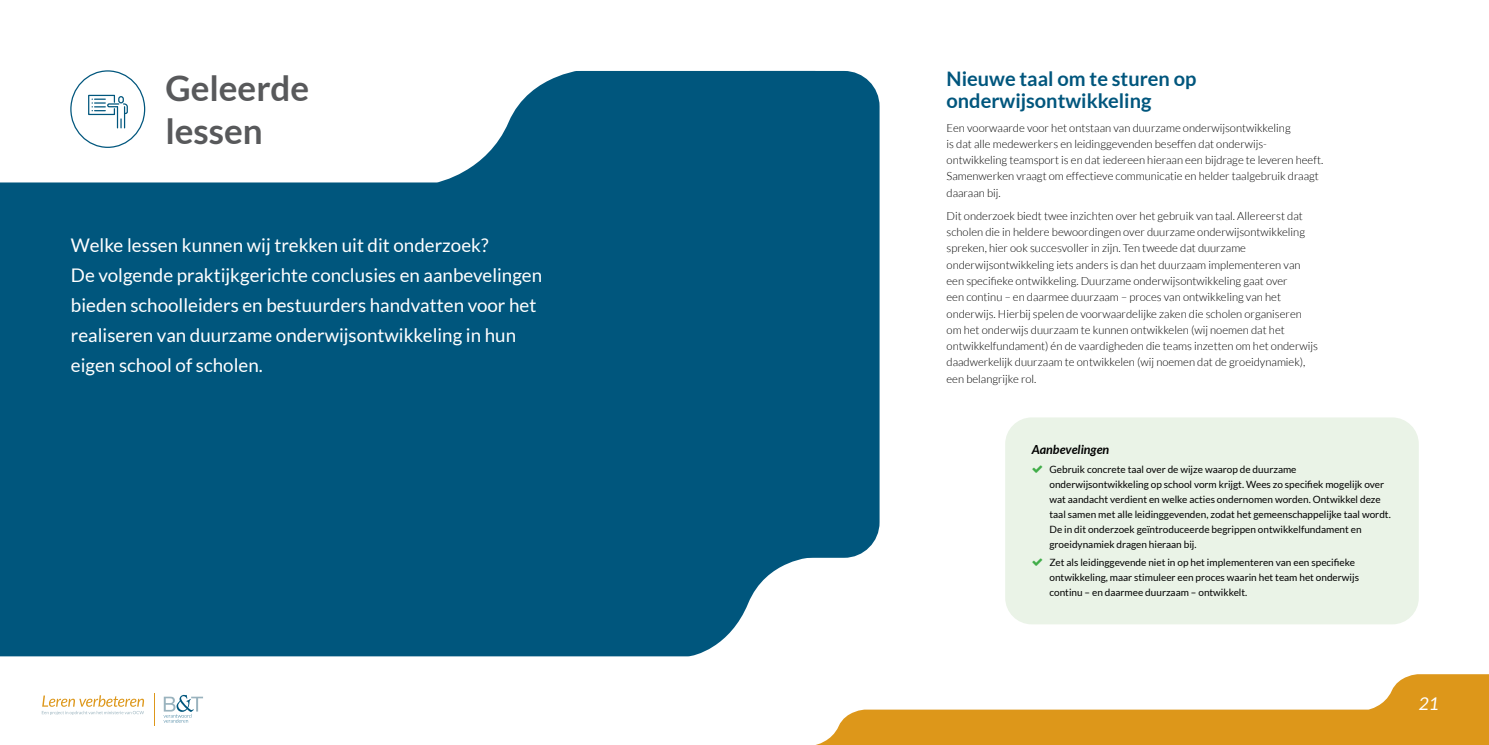
<style>
.page{position:relative;width:1489px;height:745px;background:#fff}
.page>*{position:absolute;margin:0;border:0;box-sizing:border-box;transform-origin:0 0}
.t1{font:700 35px/42.5px "Lato";color:#58595b}
.t2{font:700 20px/22.5px "Lato";color:#00567d}
.t3{font:18.75px/30px "Lato";color:#fff}
.t4{font:italic 17.5px "Lato";color:#fff}
.t5{font:italic 700 12.5px "Lato";color:#000}
.t6{font:300 11.25px/16.2px "Lato";color:#000}
.t7{font:10px/15px "Lato";color:#000}
</style>
<div class="page">
<div style="left:0;top:71px;width:815px;height:585px;background:#00567d"></div>
<svg style="left:819px;top:674px;width:669px;height:70px;fill:#dd971a"></svg>
<svg style="left:163px;top:694px;width:40px;height:28px"></svg>
<hr style="left:154px;top:693px;width:1px;height:32px;background:#dd971a">
<svg style="left:42px;top:695px;width:102px;height:19px"></svg>
<svg style="left:0;top:70px;width:588px;height:112px"></svg>
<div style="left:1005px;top:417px;width:413px;height:207px;background:#eaf3e7;border-radius:27px"></div>
<svg style="left:87px;top:94px;width:41px;height:34px"></svg>
<div style="left:70px;top:70px;width:75px;height:78px;border:1px solid #00567d;border-radius:50%"></div>
<div style="left:714px;top:71px;width:165px;height:486px;background:#00567d;border-radius:35px"></div>
<h1 class="t1" style="left:165px;top:70px;width:145px">Geleerde lessen</h1>
<p class="t3" style="left:71px;top:231px;width:473px">Welke lessen kunnen wij trekken uit dit onderzoek?<br>De volgende praktijkgerichte conclusies en aanbevelingen bieden schoolleiders en bestuurders handvatten voor het realiseren van duurzame onderwijsontwikkeling in hun eigen school of scholen.</p>
<h2 class="t2" style="left:946px;top:69px;width:251px">Nieuwe taal om te sturen op onderwijsontwikkeling</h2>
<p class="t6" style="left:946px;top:120px;width:378px">Een voorwaarde voor het ontstaan van duurzame onderwijsontwikkeling<br>is dat alle medewerkers en leidinggevenden beseffen dat onderwijs&shy;ontwikkeling teamsport is en dat iedereen hieraan een bijdrage te leveren heeft.<br>Samenwerken vraagt om effectieve communicatie en helder taalgebruik draagt daaraan bij.</p>
<p class="t6" style="left:946px;top:208px;width:373px">Dit onderzoek biedt twee inzichten over het gebruik van taal. Allereerst dat scholen die in heldere bewoordingen over duurzame onderwijsontwikkeling spreken, hier ook succesvoller in zijn. Ten tweede dat duurzame onderwijsontwikkeling iets anders is dan het duurzaam implementeren van een specifieke ontwikkeling. Duurzame onderwijsontwikkeling gaat over<br>een continu – en daarmee duurzaam – proces van ontwikkeling van het onderwijs. Hierbij spelen de voorwaardelijke zaken die scholen organiseren om het onderwijs duurzaam te kunnen ontwikkelen (wij noemen dat het ontwikkelfundament) én de vaardig heden die teams inzetten om het onderwijs daadwerkelijk duurzaam te ontwikkelen (wij noemen dat de groeidynamiek), een belangrijke rol.</p>
<p class="t5" style="left:1031px;top:444px;width:79px">Aanbevelingen</p>
<p class="t7" style="left:1049px;top:462px;width:343px">Gebruik concrete taal over de wijze waarop de duurzame onderwijsontwikkeling op school vorm krijgt. Wees zo specifiek mogelijk over wat aandacht verdient en welke acties ondernomen worden. Ontwikkel deze taal samen met alle leidinggevenden, zodat het gemeenschappelijke taal wordt.<br>De in dit onderzoek geïntroduceerde begrippen ontwikkelfundament en groeidynamiek dragen hieraan bij.</p>
<p class="t7" style="left:1049px;top:554px;width:311px">Zet als leidinggevende niet in op het implementeren van een specifieke ontwikkeling, maar stimuleer een proces waarin het team het onderwijs continu – en daarmee duurzaam – ontwikkelt.</p>
<h3 class="t4" style="left:1418px;top:696px;width:22px">21</h3>
</div>
